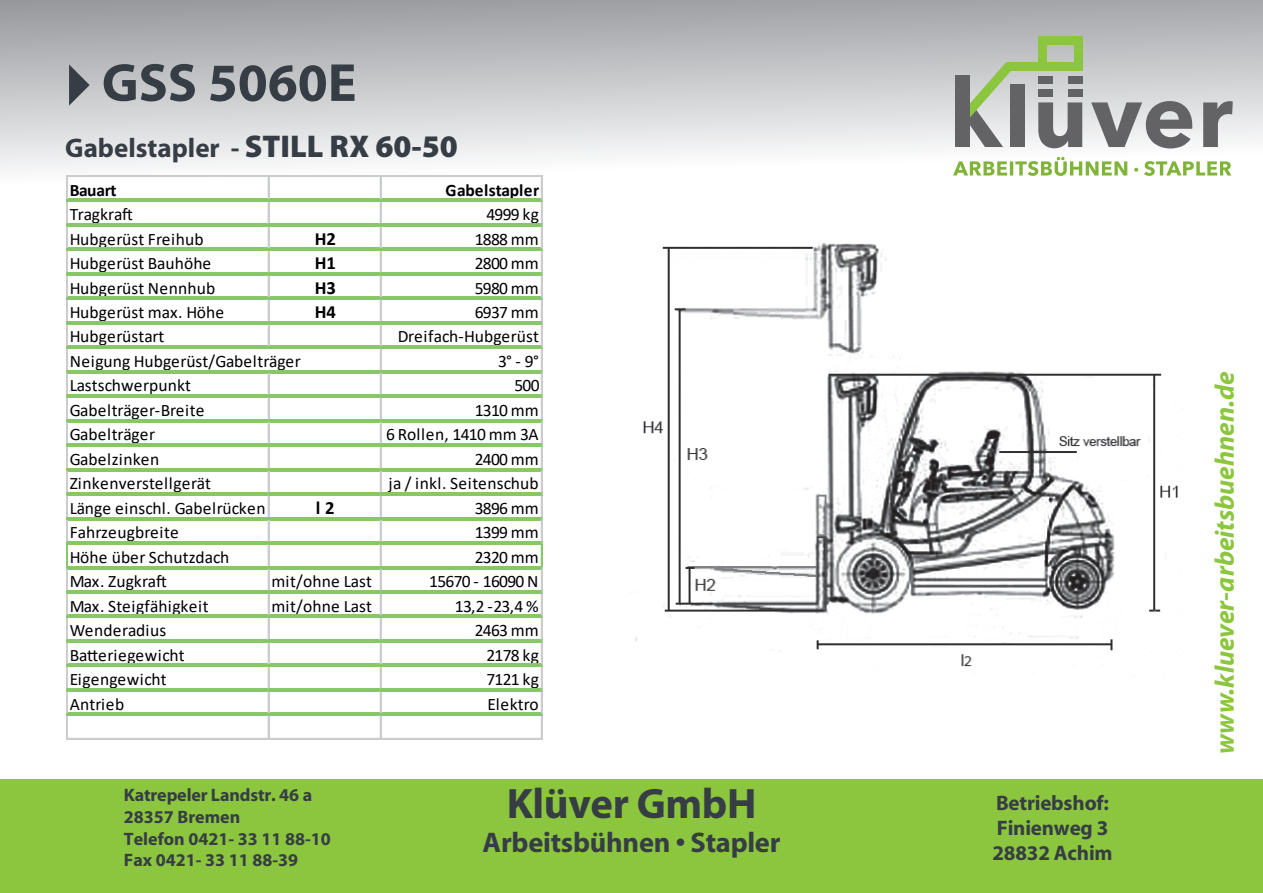
<style>
.page{position:relative;width:1263px;height:893px;background:#fff}
.page>*{position:absolute;margin:0;border:0;box-sizing:border-box;transform-origin:0 0}
.t1{font:700 54px "Myriad";color:#363d44}
.t2{font:700 42.75px "Myriad";letter-spacing:-.01em;color:#363d44}
.t3{font:700 28.5px "Myriad";letter-spacing:-.01em;color:#363d44}
.t4{font:italic 700 27px "Myriad Pro";color:#8bc63e}
.t5{font:700 27px "Myriad Pro";color:#363d44}
.t6{font:700 21px/25.2px "Myriad";letter-spacing:-.01em;color:#363d44}
.t7{font:700 18.6px "Calibri";letter-spacing:-.005em;color:#000}
.t8{font:700 18px/21.6px "Myriad";color:#363d44}
.t9{font:17.55px "Calibri";letter-spacing:.005em;color:#000}
.t10{font:700 17.55px "Calibri";letter-spacing:-.005em;color:#000}
.t11{font:17.55px "Calibri";letter-spacing:-.04em;color:#000}
.s1{font-weight:900;font-size:31.5px}
</style>
<div class="page">
<div style="left:0;top:0;width:1263px;height:185px;background:linear-gradient(to bottom,#9d9fa2,#fff)"></div>
<svg style="left:69px;top:64px;width:21px;height:42px"></svg>
<div style="left:0;top:779px;width:1263px;height:114px;background:#8bc63e"></div>
<img style="left:635px;top:243px;width:543px;height:424px">
<svg style="left:957px;top:63px;width:56px;height:84px;background:#bbc4b2"></svg>
<div style="left:1010px;top:84px;width:15px;height:63px;background:#636366"></div>
<svg style="left:1091px;top:101px;width:101px;height:47px"></svg>
<svg style="left:1203px;top:101px;width:30px;height:46px"></svg>
<svg style="left:1038px;top:102px;width:44px;height:46px;background:#89898c"></svg>
<div style="left:1006px;top:63px;width:76px;height:8px;background:#8bc63e"></div>
<div style="left:955px;top:75px;width:15px;height:72px;background:#636366"></div>
<div style="left:1038px;top:37px;width:44px;height:8px;background:#8bc63e"></div>
<div style="left:1038px;top:40px;width:8px;height:24px;background:#8bc63e"></div>
<div style="left:1074px;top:40px;width:8px;height:30px;background:#8bc63e"></div>
<svg style="left:953px;top:157px;width:278px;height:19px"></svg>
<div style="left:1068px;top:76px;width:14px;height:8px;background:#636366"></div>
<div style="left:1068px;top:89px;width:14px;height:8px;background:#636366"></div>
<div style="left:1038px;top:76px;width:15px;height:8px;background:#636366"></div>
<div style="left:1038px;top:89px;width:15px;height:8px;background:#636366"></div>
<hr style="left:66px;top:199px;width:476px;height:3px;background:#87c765">
<hr style="left:66px;top:223px;width:476px;height:4px;background:#87c765">
<hr style="left:66px;top:248px;width:476px;height:3px;background:#87c765">
<hr style="left:66px;top:272px;width:476px;height:4px;background:#87c765">
<hr style="left:66px;top:297px;width:476px;height:3px;background:#87c765">
<hr style="left:66px;top:321px;width:476px;height:4px;background:#87c765">
<hr style="left:66px;top:345px;width:476px;height:4px;background:#87c765">
<hr style="left:66px;top:370px;width:476px;height:3px;background:#87c765">
<svg style="left:268px;top:177px;width:1px;height:168px"></svg>
<hr style="left:66px;top:394px;width:476px;height:4px;background:#87c765">
<hr style="left:66px;top:419px;width:476px;height:3px;background:#87c765">
<hr style="left:66px;top:443px;width:476px;height:4px;background:#87c765">
<hr style="left:66px;top:468px;width:476px;height:3px;background:#87c765">
<hr style="left:66px;top:492px;width:476px;height:4px;background:#87c765">
<hr style="left:66px;top:517px;width:476px;height:3px;background:#87c765">
<hr style="left:66px;top:541px;width:476px;height:4px;background:#87c765">
<hr style="left:66px;top:566px;width:476px;height:3px;background:#87c765">
<hr style="left:66px;top:590px;width:476px;height:4px;background:#87c765">
<hr style="left:66px;top:615px;width:476px;height:3px;background:#87c765">
<hr style="left:66px;top:639px;width:476px;height:4px;background:#87c765">
<hr style="left:66px;top:664px;width:476px;height:3px;background:#87c765">
<hr style="left:66px;top:688px;width:476px;height:4px;background:#87c765">
<hr style="left:66px;top:713px;width:476px;height:3px;background:#87c765">
<svg style="left:66px;top:177px;width:1px;height:561px"></svg>
<svg style="left:268px;top:373px;width:1px;height:365px"></svg>
<svg style="left:380px;top:177px;width:1px;height:561px"></svg>
<hr style="left:66px;top:175px;width:476px;height:2px;background:#caccce">
<svg style="left:541px;top:175px;width:2px;height:564px"></svg>
<hr style="left:66px;top:738px;width:476px;height:1px;background:#caccce">
<h1 class="t1" style="left:102px;top:55px;width:256px">GSS 5060E</h1>
<h3 class="t5" style="left:65px;top:130px;width:394px">Gabelstapler - <span class="s1">STILL RX 60-50</span></h3>
<p class="t10" style="left:70px;top:178px;width:48px">Bauart</p>
<p class="t10" style="left:446px;top:178px;width:95px">Gabelstapler</p>
<p class="t9" style="left:70px;top:202px;width:65px">Tragkraft</p>
<p class="t9" style="left:486px;top:202px;width:54px">4999 kg</p>
<p class="t9" style="left:70px;top:227px;width:135px">Hubgerüst Freihub</p>
<p class="t7" style="left:315px;top:225px;width:23px">H2</p>
<p class="t9" style="left:475px;top:227px;width:66px">1888 mm</p>
<p class="t9" style="left:70px;top:251px;width:143px">Hubgerüst Bauhöhe</p>
<p class="t7" style="left:315px;top:250px;width:23px">H1</p>
<p class="t9" style="left:475px;top:251px;width:66px">2800 mm</p>
<p class="t9" style="left:70px;top:275px;width:147px">Hubgerüst Nennhub</p>
<p class="t7" style="left:315px;top:274px;width:23px">H3</p>
<p class="t9" style="left:475px;top:275px;width:66px">5980 mm</p>
<p class="t9" style="left:70px;top:300px;width:156px">Hubgerüst max. Höhe</p>
<p class="t7" style="left:315px;top:299px;width:23px">H4</p>
<p class="t9" style="left:475px;top:300px;width:66px">6937 mm</p>
<p class="t9" style="left:70px;top:324px;width:96px">Hubgerüstart</p>
<p class="t9" style="left:398px;top:324px;width:143px">Dreifach-Hubgerüst</p>
<p class="t9" style="left:70px;top:349px;width:233px">Neigung Hubgerüst/Gabelträger</p>
<p class="t9" style="left:498px;top:349px;width:42px">3°-9°</p>
<p class="t9" style="left:70px;top:373px;width:123px">Lastschwerpunkt</p>
<p class="t9" style="left:514px;top:373px;width:27px">500</p>
<p class="t9" style="left:70px;top:398px;width:136px">Gabelträger-Breite</p>
<p class="t9" style="left:475px;top:398px;width:66px">1310 mm</p>
<p class="t9" style="left:70px;top:422px;width:87px">Gabelträger</p>
<p class="t9" style="left:386px;top:422px;width:154px">6Rollen, 1410mm 3A</p>
<p class="t9" style="left:70px;top:447px;width:91px">Gabelzinken</p>
<p class="t9" style="left:475px;top:447px;width:66px">2400 mm</p>
<p class="t9" style="left:70px;top:471px;width:143px">Zinkenverstellgerät</p>
<p class="t9" style="left:388px;top:471px;width:152px">ja / inkl. Seitenschub</p>
<p class="t9" style="left:70px;top:496px;width:197px">Länge einschl. Gabelrücken</p>
<p class="t7" style="left:316px;top:495px;width:20px">l 2</p>
<p class="t9" style="left:475px;top:496px;width:66px">3896 mm</p>
<p class="t9" style="left:70px;top:520px;width:111px">Fahrzeugbreite</p>
<p class="t9" style="left:475px;top:520px;width:66px">1399 mm</p>
<p class="t9" style="left:70px;top:545px;width:161px">Höhe über Schutzdach</p>
<p class="t9" style="left:475px;top:545px;width:66px">2320 mm</p>
<p class="t9" style="left:70px;top:569px;width:99px">Max. Zugkraft</p>
<p class="t9" style="left:272px;top:569px;width:102px">mit/ohne Last</p>
<p class="t11" style="left:429px;top:569px;width:111px">15670 - 16090 N</p>
<p class="t9" style="left:70px;top:594px;width:140px">Max. Steigfähigkeit</p>
<p class="t9" style="left:272px;top:594px;width:102px">mit/ohne Last</p>
<p class="t9" style="left:455px;top:594px;width:85px">13,2-23,4%</p>
<p class="t9" style="left:70px;top:618px;width:98px">Wenderadius</p>
<p class="t9" style="left:475px;top:618px;width:66px">2463 mm</p>
<p class="t9" style="left:70px;top:643px;width:116px">Batteriegewicht</p>
<p class="t9" style="left:486px;top:643px;width:54px">2178 kg</p>
<p class="t9" style="left:70px;top:667px;width:98px">Eigengewicht</p>
<p class="t9" style="left:486px;top:667px;width:54px">7121 kg</p>
<p class="t9" style="left:70px;top:692px;width:56px">Antrieb</p>
<p class="t9" style="left:488px;top:692px;width:53px">Elektro</p>
<p class="t8" style="left:124px;top:785px;width:208px">Katrepeler Landstr. 46 a<br>28357 Bremen<br>Telefon 0421- 33 11 88-10<br>Fax 0421- 33 11 88-39</p>
<h2 class="t2" style="left:507px;top:781px;width:251px">Klüver GmbH</h2>
<h3 class="t3" style="left:483px;top:828px;width:299px">Arbeitsbühnen • Stapler</h3>
<p class="t6" style="left:992px;top:791px;width:122px">Betriebshof:<br>Finienweg 3<br>28832 Achim</p>
<h3 class="t4" style="left:1207px;top:754px;width:384px;rotate:-90deg">www.kluever-arbeitsbuehnen.de</h3>
</div>
